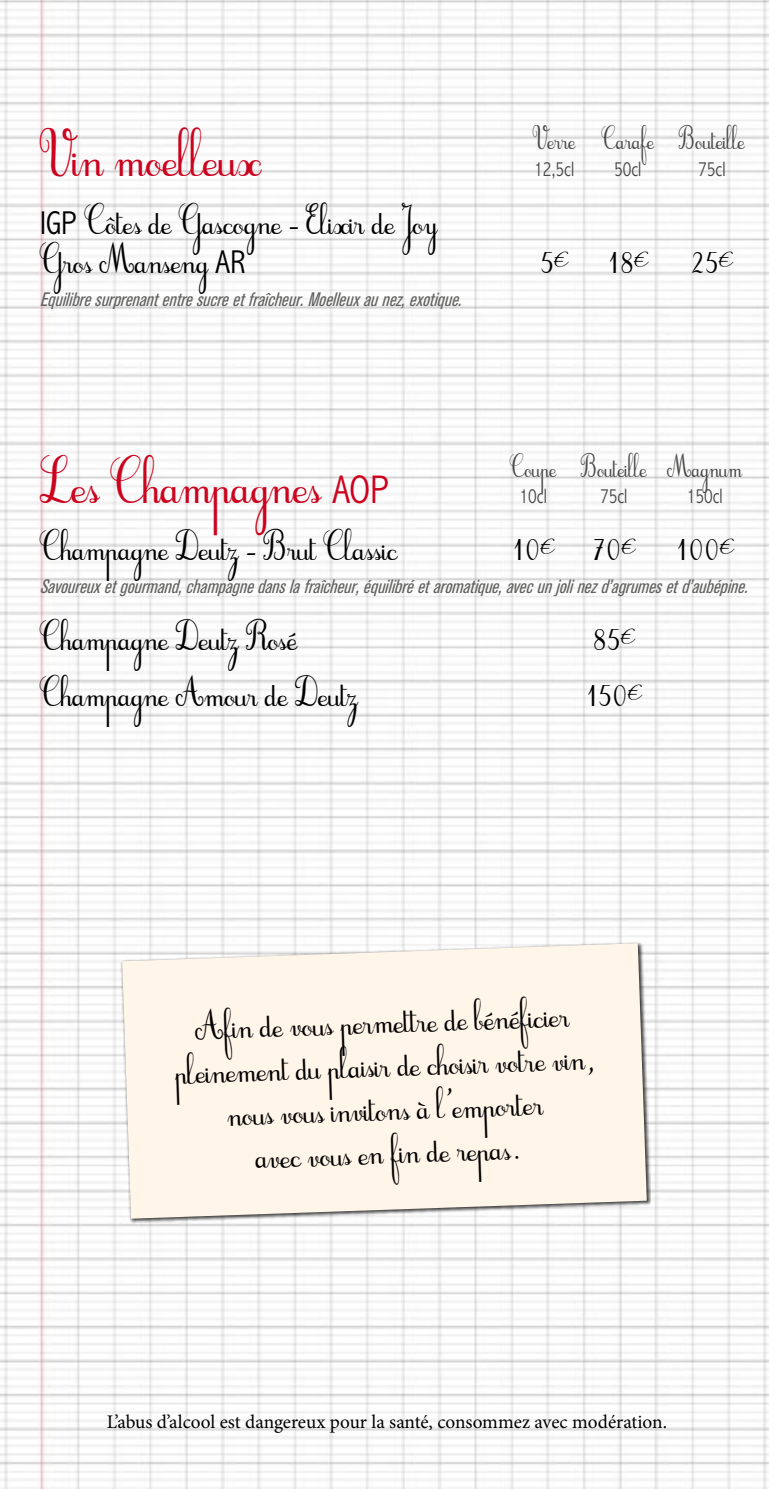
<style>
.page{position:relative;width:769px;height:1489px;background:#fff}
.page>*{position:absolute;margin:0;border:0;box-sizing:border-box;transform-origin:0 0}
.t1{font:35px "Cursif";color:#cc031e}
.t2{font:22.75px/43.6px "Cursif";color:#000}
.t3{font:300 condensed 21px "Abadi";color:#484847;scale:.9 1}
.t4{font:italic condensed 19.25px "Akzidenz Grotesk BE";color:#626261}
.t5{font:19.25px "Minion Pro";color:#000}
.t6{font:17.5px "Cursif";color:#484847;scale:.9 1}
.s1{font-family:"Abadi";font-weight:300;font-stretch:condensed;font-size:33.25px}
.s2{font-family:"Abadi";font-weight:300;font-stretch:condensed;font-size:40.25px}
</style>
<div class="page">
<img style="left:0;top:0;width:769px;height:1488px">
<div style="left:121px;top:941px;width:530px;height:282px;background:#000;opacity:.75"></div>
<svg style="left:122px;top:943px;width:525px;height:275px;background:#fcf2e7"></svg>
<h1 class="t1" style="left:40px;top:143px;width:223px">Vin moelleux</h1>
<p class="t2" style="left:40px;top:207px;width:399px;line-height:38.9px"><span class="s1">IGP</span> Côtes de Gascogne - Elixir de Joy<br>Gros Manseng <span class="s1">AR</span></p>
<p class="t4" style="left:40px;top:289px;width:429px">Equilibresurprenantentresucreetfraîcheur.Moelleuxaunez,exotique.</p>
<p class="t6" style="left:533px;top:133px;width:49px">Verre</p>
<p class="t6" style="left:601px;top:133px;width:60px">Carafe</p>
<p class="t6" style="left:679px;top:133px;width:75px">Bouteille</p>
<p class="t3" style="left:534px;top:157px;width:46px">12,5cl</p>
<p class="t3" style="left:614px;top:157px;width:32px">50cl</p>
<p class="t3" style="left:698px;top:157px;width:32px">75cl</p>
<p class="t2" style="left:540px;top:243px;width:30px">5<sup>€</sup></p>
<p class="t2" style="left:607px;top:243px;width:43px">18<sup>€</sup></p>
<p class="t2" style="left:691px;top:243px;width:44px">25<sup>€</sup></p>
<p class="t6" style="left:510px;top:461px;width:53px">Coupe</p>
<p class="t6" style="left:581px;top:461px;width:181px">Bouteille Magnum</p>
<h1 class="t1" style="left:40px;top:471px;width:351px">Les Champagnes <span class="s2">AOP</span></h1>
<p class="t3" style="left:519px;top:485px;width:32px">10cl</p>
<p class="t3" style="left:600px;top:485px;width:32px">75cl</p>
<p class="t3" style="left:687px;top:485px;width:42px">150cl</p>
<p class="t2" style="left:40px;top:530px;width:359px">Champagne Deutz - Brut Classic</p>
<p class="t2" style="left:512px;top:530px;width:44px">10<sup>€</sup></p>
<p class="t2" style="left:592px;top:530px;width:45px">70<sup>€</sup></p>
<p class="t2" style="left:676px;top:530px;width:60px">100<sup>€</sup></p>
<p class="t4" style="left:40px;top:576px;width:715px">Savoureuxetgourmand,champagnedanslafraîcheur,équilibréetaromatique,avecunjolinezd’agrumesetd’aubépine.</p>
<p class="t2" style="left:40px;top:620px;width:259px">Champagne Deutz Rosé</p>
<p class="t2" style="left:592px;top:620px;width:44px">85<sup>€</sup></p>
<p class="t2" style="left:40px;top:676px;width:320px">Champagne Amour de Deutz</p>
<p class="t2" style="left:585px;top:676px;width:58px">150<sup>€</sup></p>
<p class="t2" style="left:173px;top:1010px;width:420px;text-align:center;rotate:-2deg">Afin de vous permettre de bénéficier pleinement du plaisir de choisir votre vin, nous vous invitons à l’emporter<br>avec vous en fin de repas.</p>
<p class="t5" style="left:107px;top:1408px;width:562px">L’abus d’alcool est dangereux pour la santé, consommez avec modération.</p>
</div>
